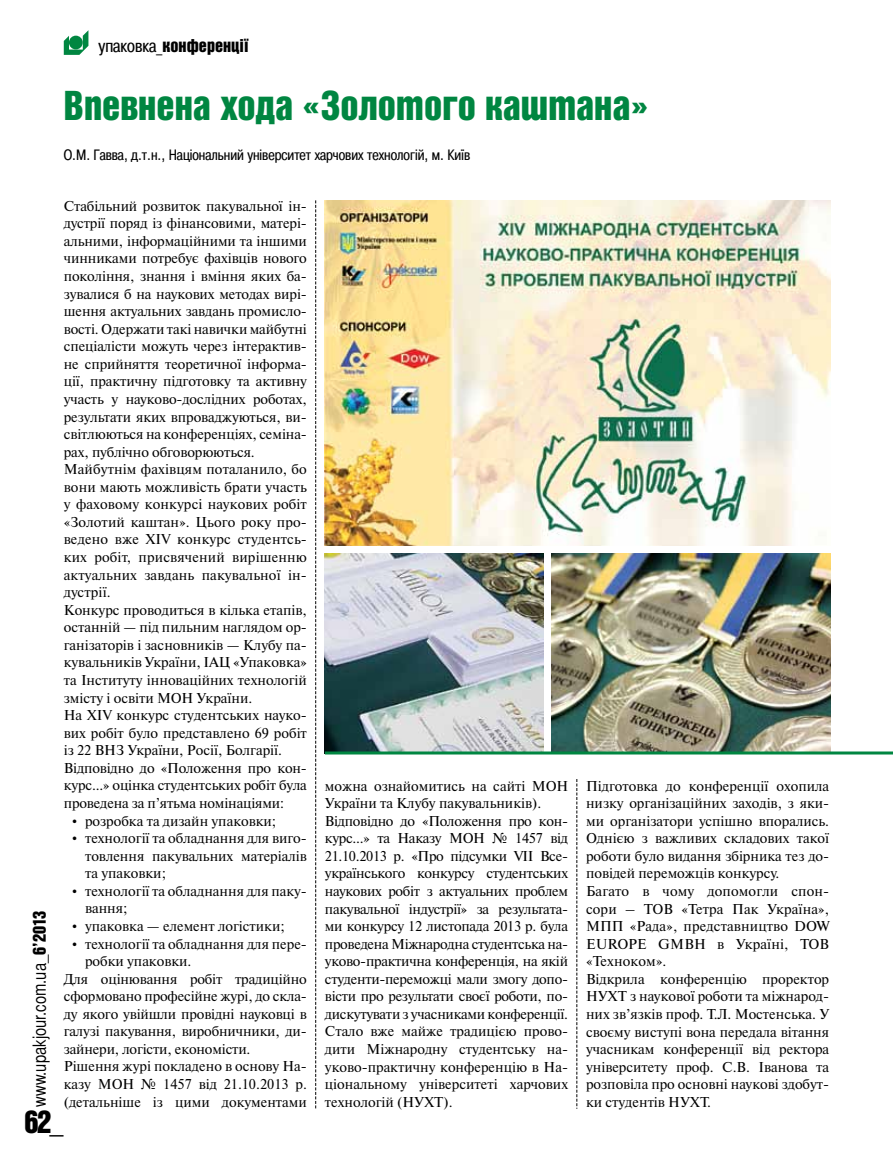
<style>
.page{position:relative;width:893px;height:1170px;background:#fff}
.page>*{position:absolute;margin:0;border:0;box-sizing:border-box;transform-origin:0 0}
.t1{font:40.5px "Bastion Kontrast Alt C";color:#008641}
.t2{font:31.5px "Bastion Kontrast Alt C";color:#000}
.t3{font:18px "Bastion C";color:#000}
.t4{font:18px "Bastion Kontrast Alt C";color:#000}
.t5{font:15px "Pragmatica Cond C";color:#000}
.t6{font:14.25px/17.5px "Newton C";color:#000}
.t7{font:14.25px/17.5px "Newton C";letter-spacing:-.02em;color:#000}
.s1{font-family:"Pragmatica Cond C"}
.s2{font-family:"Times New Roman"}
.s3{font-family:"Bastion Kontrast Alt C"}
</style>
<div class="page">
<svg style="left:64px;top:30px;width:24px;height:25px"></svg>
<svg style="left:315px;top:200px;width:1px;height:908px"></svg>
<svg style="left:577px;top:779px;width:1px;height:329px"></svg>
<img style="left:325px;top:200px;width:506px;height:345px">
<img style="left:325px;top:553px;width:218px;height:198px">
<img style="left:552px;top:553px;width:279px;height:198px">
<hr style="left:325px;top:751px;width:568px;height:3px;background:#008641">
<p class="t4" style="left:99px;top:36px;width:151px"><span class="s1">упаковка_</span>конференції</p>
<h1 class="t1" style="left:64px;top:85px;width:586px">Впевнена хода «Золотого каштана»</h1>
<p class="t5" style="left:64px;top:147px;width:408px">О.М. Гавва, д.т.н., Національний університет харчових технологій, м. Київ</p>
<p class="t6" style="left:64px;top:197px;width:245px">Стабільний розвиток пакувальної ін&shy;дустрії поряд із фінансовими, матері&shy;альними, інформаційними та іншими чинниками потребує фахівців нового покоління, знання і вміння яких ба&shy;зувалися б на наукових методах вирі&shy;шення актуальних завдань промисло&shy;вості. Одержати такі навички майбутні спеціалісти можуть через інтерактив&shy;не сприйняття теоретичної інформа&shy;ції, практичну підготовку та активну участь у науково-дослідних роботах, результати яких впроваджуються, ви&shy;світлюються на конференціях, семіна&shy;рах, публічно обговорюються.<br>Майбутнім фахівцям поталанило, бо вони мають можливість брати участь у фаховому конкурсі наукових робіт «Золотий каштан». Цього року про&shy;ведено вже XIV конкурс студентсь&shy;ких робіт, присвячений вирішенню актуальних завдань пакувальної ін&shy;дустрії.<br>Конкурс проводиться в кілька етапів, останній — під пильним наглядом ор&shy;ганізаторів і засновників — Клубу па&shy;кувальників України, ІАЦ «Упаковка» та Інституту інноваційних технологій змісту і освіти МОН України.<br>На XIV конкурс студентських науко&shy;вих робіт було представлено 69 робіт із 22 ВНЗ України, Росії, Болгарії.<br>Відповідно до «Положення про кон&shy;курс...» оцінка студентських робіт була проведена за п’ятьма номінаціями:</p>
<p class="t6" style="left:72px;top:811px;width:206px"><span class="s2">•</span> розробка та дизайн упаковки;</p>
<p class="t6" style="left:85px;top:829px;width:223px;text-align:justify;text-indent:-13px"><span class="s2">•</span> технології та обладнання для виго&shy;товлення пакувальних матеріалів та упаковки;</p>
<p class="t6" style="left:85px;top:882px;width:223px;text-indent:-13px"><span class="s2">•</span> технології та обладнання для паку&shy;вання;</p>
<p class="t6" style="left:72px;top:917px;width:214px"><span class="s2">•</span> упаковка — елемент логістики;</p>
<p class="t6" style="left:72px;top:934px;width:236px"><span class="s2">•</span> технології та обладнання для пере-</p>
<p class="t6" style="left:85px;top:952px;width:108px">робки упаковки.</p>
<p class="t6" style="left:64px;top:969px;width:245px">Для оцінювання робіт традиційно</p>
<p class="t6" style="left:64px;top:987px;width:245px">сформовано професійне журі, до скла-</p>
<p class="t6" style="left:64px;top:1005px;width:245px">ду якого увійшли провідні науковці в</p>
<p class="t6" style="left:64px;top:1022px;width:245px">галузі пакування, виробничники, ди-</p>
<p class="t6" style="left:64px;top:1040px;width:188px">зайнери, логісти, економісти.</p>
<p class="t6" style="left:64px;top:1057px;width:245px">Рішення журі покладено в основу На-</p>
<p class="t6" style="left:64px;top:1075px;width:245px">казу МОН № 1457 від 21.10.2013 р.</p>
<p class="t6" style="left:64px;top:1092px;width:245px">(детальніше із цими документами</p>
<p class="t3" style="left:29px;top:1106px;width:198px;rotate:-90deg">www.upakjour.com.ua_<span class="s3">6’2013</span></p>
<h2 class="t2" style="left:25px;top:1105px;width:41px">62_</h2>
<p class="t7" style="left:325px;top:776px;width:245px">можна ознайомитись на сайті МОН України та Клубу пакувальників).<br>Відповідно до «Положення про кон&shy;курс...» та Наказу МОН № 1457 від 21.10.2013 р. «Про підсумки VII Все&shy;українського конкурсу студентських наукових робіт з актуальних проблем пакувальної індустрії» за результата&shy;ми конкурсу 12 листопада 2013 р. була проведена Міжнародна студентська на&shy;уково-практична конференція, на якій студенти-переможці мали змогу допо&shy;вісти про результати своєї роботи, по&shy;дискутувати з учасниками конференції.<br>Стало вже майже традицією прово&shy;дити Міжнародну студентську на&shy;уково-практичну конференцію в На&shy;ціональному університеті харчових технологій (НУХТ).</p>
<p class="t6" style="left:586px;top:777px;width:245px">Підготовка до конференції охопила низку організаційних заходів, з яки&shy;ми організатори успішно впорались.<br>Однією з важливих складових такої роботи було видання збірника тез до&shy;повідей переможців конкурсу.<br>Багато в чому допомогли спон&shy;сори – ТОВ «Тетра Пак Україна»,<br>МПП «Рада», представництво DOW<br>EUROPE GMBH в Україні, ТОВ «Техноком».<br>Відкрила конференцію проректор<br>НУХТ з наукової роботи та міжнарод&shy;них зв’язків проф. Т.Л. Мостенська. У своєму виступі вона передала вітання учасникам конференції від ректора університету проф. С.В. Іванова та розповіла про основні наукові здобут&shy;ки студентів НУХТ.</p>
</div>
